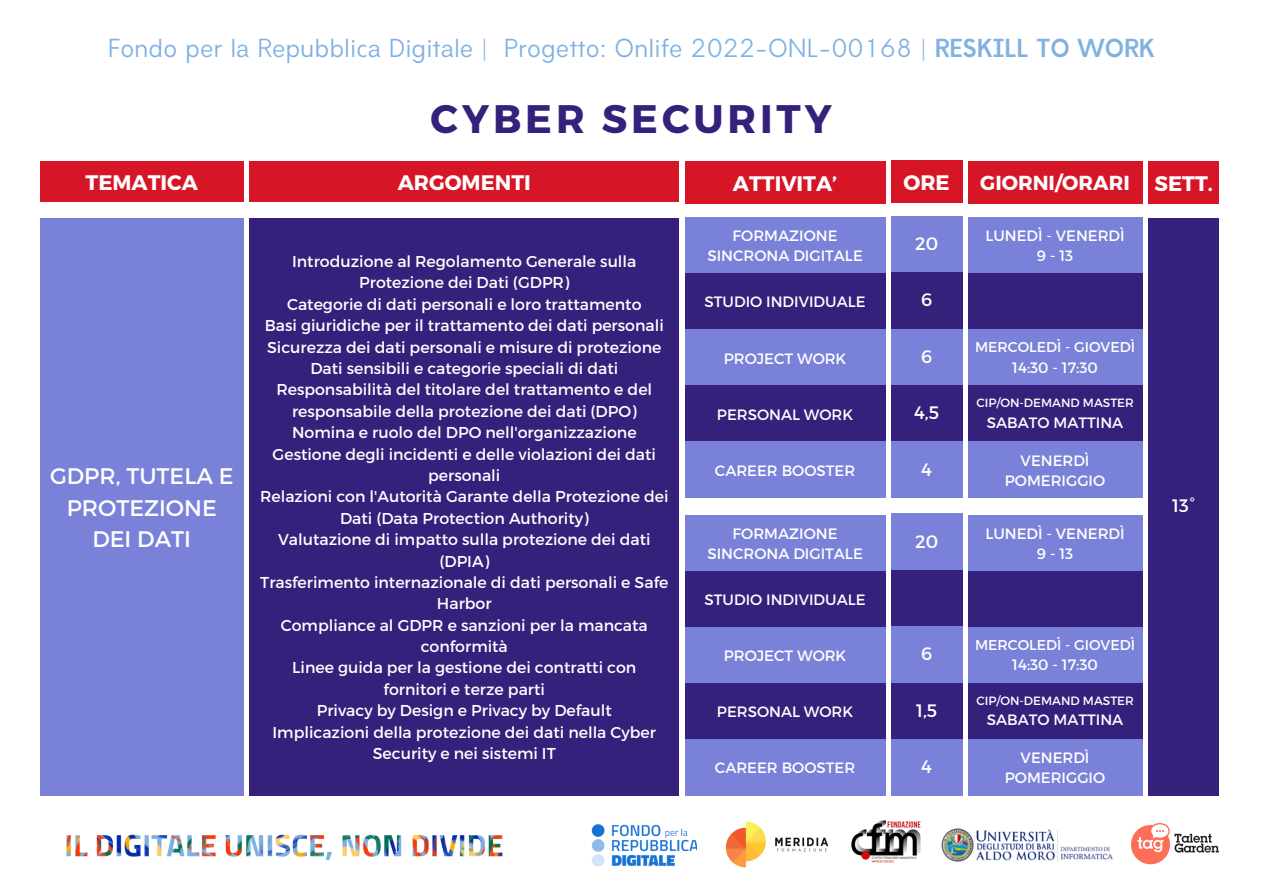
<style>
.page{position:relative;width:1263px;height:894px;background:#fff}
.page>*{position:absolute;margin:0;border:0;box-sizing:border-box;transform-origin:0 0}
.t1{font:700 39.75px "Montserrat";letter-spacing:.1em;color:#35207b}
.t2{font:24.3px "Amicale";color:#7fb1e3}
.t3{font:22.5px/31.5px "Montserrat";color:#fff;text-align:center}
.t4{font:700 21px "Montserrat";color:#fff}
.t5{font:700 20.25px "Montserrat";color:#fff}
.t6{font:18px "Montserrat";color:#fff}
.t7{font:15.75px/21.3px "Montserrat";color:#fff;text-align:center}
.t8{font:15px/20.2px "Montserrat";color:#fff;text-align:center}
.t9{font:14.25px "Montserrat";color:#fff}
.t10{font:12px "Montserrat";color:#fff}
.s1{font-weight:700}
</style>
<div class="page">
<div style="left:1148px;top:161px;width:71px;height:43px;background:#d61626"></div>
<div style="left:250px;top:217px;width:429px;height:578px;background:#35207b"></div>
<div style="left:1148px;top:217px;width:71px;height:578px;background:#35207b"></div>
<div style="left:40px;top:217px;width:204px;height:578px;background:#7982d8"></div>
<img style="left:592px;top:824px;width:104px;height:43px">
<img style="left:66px;top:834px;width:437px;height:27px">
<img style="left:725px;top:821px;width:104px;height:47px">
<img style="left:1131px;top:823px;width:88px;height:42px">
<img style="left:851px;top:820px;width:70px;height:43px">
<img style="left:941px;top:828px;width:172px;height:34px">
<div style="left:250px;top:161px;width:429px;height:41px;background:#d61626"></div>
<div style="left:40px;top:161px;width:204px;height:41px;background:#d61626"></div>
<div style="left:685px;top:161px;width:200px;height:43px;background:#d61626"></div>
<div style="left:968px;top:161px;width:174px;height:43px;background:#d61626"></div>
<div style="left:891px;top:160px;width:71px;height:43px;background:#d61626"></div>
<div style="left:685px;top:217px;width:200px;height:56px;background:#7982d8"></div>
<div style="left:968px;top:217px;width:174px;height:56px;background:#7982d8"></div>
<div style="left:685px;top:515px;width:200px;height:56px;background:#7982d8"></div>
<div style="left:968px;top:515px;width:174px;height:56px;background:#7982d8"></div>
<div style="left:685px;top:273px;width:200px;height:56px;background:#35207b"></div>
<div style="left:968px;top:273px;width:174px;height:56px;background:#35207b"></div>
<div style="left:685px;top:571px;width:200px;height:56px;background:#35207b"></div>
<div style="left:968px;top:571px;width:174px;height:56px;background:#35207b"></div>
<div style="left:685px;top:329px;width:200px;height:57px;background:#7982d8"></div>
<div style="left:968px;top:329px;width:174px;height:57px;background:#7982d8"></div>
<div style="left:685px;top:627px;width:200px;height:56px;background:#7982d8"></div>
<div style="left:968px;top:627px;width:174px;height:56px;background:#7982d8"></div>
<div style="left:685px;top:386px;width:200px;height:56px;background:#35207b"></div>
<div style="left:968px;top:386px;width:174px;height:56px;background:#35207b"></div>
<div style="left:685px;top:683px;width:200px;height:56px;background:#35207b"></div>
<div style="left:968px;top:683px;width:174px;height:56px;background:#35207b"></div>
<div style="left:685px;top:442px;width:200px;height:56px;background:#7982d8"></div>
<div style="left:968px;top:442px;width:174px;height:56px;background:#7982d8"></div>
<div style="left:685px;top:739px;width:200px;height:56px;background:#7982d8"></div>
<div style="left:968px;top:739px;width:174px;height:56px;background:#7982d8"></div>
<div style="left:891px;top:216px;width:71px;height:56px;background:#7982d8"></div>
<div style="left:891px;top:513px;width:71px;height:56px;background:#7982d8"></div>
<div style="left:891px;top:272px;width:71px;height:56px;background:#35207b"></div>
<div style="left:891px;top:570px;width:71px;height:56px;background:#35207b"></div>
<div style="left:891px;top:329px;width:71px;height:56px;background:#7982d8"></div>
<div style="left:891px;top:626px;width:71px;height:56px;background:#7982d8"></div>
<div style="left:891px;top:385px;width:71px;height:56px;background:#35207b"></div>
<div style="left:891px;top:682px;width:71px;height:57px;background:#35207b"></div>
<div style="left:891px;top:442px;width:71px;height:56px;background:#7982d8"></div>
<div style="left:891px;top:739px;width:71px;height:56px;background:#7982d8"></div>
<p class="t2" style="left:108px;top:39px;width:1048px">Fondo per la Repubblica Digitale | Progetto: Onlife 2022-ONL-00168 | <span class="s1">RESKILL TO WORK</span></p>
<p class="t1" style="left:431px;top:92px;width:403px">CYBER SECURITY</p>
<p class="t4" style="left:86px;top:168px;width:114px">TEMATICA</p>
<p class="t4" style="left:398px;top:168px;width:135px">ARGOMENTI</p>
<p class="t4" style="left:733px;top:170px;width:106px">ATTIVITA’</p>
<p class="t4" style="left:903px;top:168px;width:48px">ORE</p>
<p class="t5" style="left:980px;top:169px;width:151px">GIORNI/ORARI</p>
<p class="t8" style="left:733px;top:225px;width:106px">FORMAZIONE</p>
<p class="t8" style="left:707px;top:245px;width:157px">SINCRONA DIGITALE</p>
<p class="t8" style="left:985px;top:225px;width:141px">LUNEDÌ - VENERDÌ</p>
<p class="t8" style="left:1037px;top:245px;width:38px">9-13</p>
<p class="t6" style="left:915px;top:232px;width:25px">20</p>
<p class="t7" style="left:292px;top:250px;width:346px">Introduzione al Regolamento Generale sulla<br>Protezione dei Dati (GDPR)</p>
<p class="t7" style="left:287px;top:293px;width:356px">Categorie di dati personali e loro trattamento</p>
<p class="t7" style="left:265px;top:314px;width:401px">Basi giuridiche per il trattamento dei dati personali</p>
<p class="t7" style="left:267px;top:335px;width:396px">Sicurezza dei dati personali e misure di protezione</p>
<p class="t7" style="left:310px;top:357px;width:309px">Dati sensibili e categorie speciali di dati</p>
<p class="t7" style="left:276px;top:378px;width:377px">Responsabilità del titolare del trattamento e del responsabile della protezione dei dati (DPO)</p>
<p class="t7" style="left:292px;top:421px;width:346px">Nomina e ruolo del DPO nell'organizzazione</p>
<p class="t7" style="left:273px;top:442px;width:385px">Gestione degli incidenti e delle violazioni dei dati personali</p>
<p class="t7" style="left:260px;top:485px;width:410px">Relazioni con l'Autorità Garante della Protezione dei<br>Dati (Data Protection Authority)</p>
<p class="t7" style="left:278px;top:528px;width:374px">Valutazione di impatto sulla protezione dei dati (DPIA)</p>
<p class="t7" style="left:260px;top:570px;width:409px">Trasferimento internazionale di dati personali e Safe<br>Harbor</p>
<p class="t7" style="left:281px;top:613px;width:369px">Compliance al GDPR e sanzioni per la mancata conformità</p>
<p class="t7" style="left:292px;top:656px;width:346px">Linee guida per la gestione dei contratti con fornitori e terze parti</p>
<p class="t7" style="left:317px;top:699px;width:297px">Privacy by Design e Privacy by Default</p>
<p class="t7" style="left:272px;top:720px;width:385px">Implicazioni della protezione dei dati nella Cyber<br>Security e nei sistemi IT</p>
<p class="t6" style="left:921px;top:288px;width:13px">6</p>
<p class="t8" style="left:705px;top:291px;width:162px">STUDIO INDIVIDUALE</p>
<p class="t9" style="left:975px;top:338px;width:162px">MERCOLEDÌ - GIOVEDÌ</p>
<p class="t8" style="left:1012px;top:356px;width:87px">14:30 - 17:30</p>
<p class="t6" style="left:921px;top:344px;width:13px">6</p>
<p class="t8" style="left:724px;top:347px;width:124px">PROJECT WORK</p>
<p class="t10" style="left:976px;top:395px;width:159px">CIP/ON-DEMAND MASTER</p>
<p class="t8" style="left:987px;top:411px;width:138px">SABATO MATTINA</p>
<p class="t6" style="left:914px;top:401px;width:27px">4,5</p>
<p class="t8" style="left:717px;top:403px;width:138px">PERSONAL WORK</p>
<p class="t8" style="left:1005px;top:449px;width:102px">VENERDÌ<br>POMERIGGIO</p>
<p class="t6" style="left:921px;top:457px;width:12px">4</p>
<p class="t8" style="left:715px;top:459px;width:142px">CAREER BOOSTER</p>
<p class="t3" style="left:50px;top:459px;width:185px">GDPR, TUTELA E<br>PROTEZIONE<br>DEI DATI</p>
<p class="t8" style="left:985px;top:522px;width:141px">LUNEDÌ - VENERDÌ</p>
<p class="t8" style="left:1037px;top:542px;width:38px">9-13</p>
<p class="t8" style="left:733px;top:522px;width:106px">FORMAZIONE</p>
<p class="t8" style="left:707px;top:542px;width:157px">SINCRONA DIGITALE</p>
<p class="t6" style="left:915px;top:529px;width:25px">20</p>
<p class="t8" style="left:705px;top:588px;width:162px">STUDIO INDIVIDUALE</p>
<p class="t9" style="left:975px;top:635px;width:162px">MERCOLEDÌ - GIOVEDÌ</p>
<p class="t8" style="left:1012px;top:653px;width:87px">14:30 - 17:30</p>
<p class="t6" style="left:921px;top:642px;width:13px">6</p>
<p class="t8" style="left:724px;top:644px;width:124px">PROJECT WORK</p>
<p class="t10" style="left:976px;top:692px;width:159px">CIP/ON-DEMAND MASTER</p>
<p class="t8" style="left:987px;top:708px;width:138px">SABATO MATTINA</p>
<p class="t6" style="left:916px;top:698px;width:23px">1,5</p>
<p class="t8" style="left:717px;top:700px;width:138px">PERSONAL WORK</p>
<p class="t8" style="left:1005px;top:746px;width:102px">VENERDÌ<br>POMERIGGIO</p>
<p class="t6" style="left:921px;top:754px;width:12px">4</p>
<p class="t8" style="left:715px;top:756px;width:142px">CAREER BOOSTER</p>
<p class="t4" style="left:1154px;top:170px;width:60px">SETT.</p>
<p class="t6" style="left:1172px;top:494px;width:24px">13°</p>
</div>
